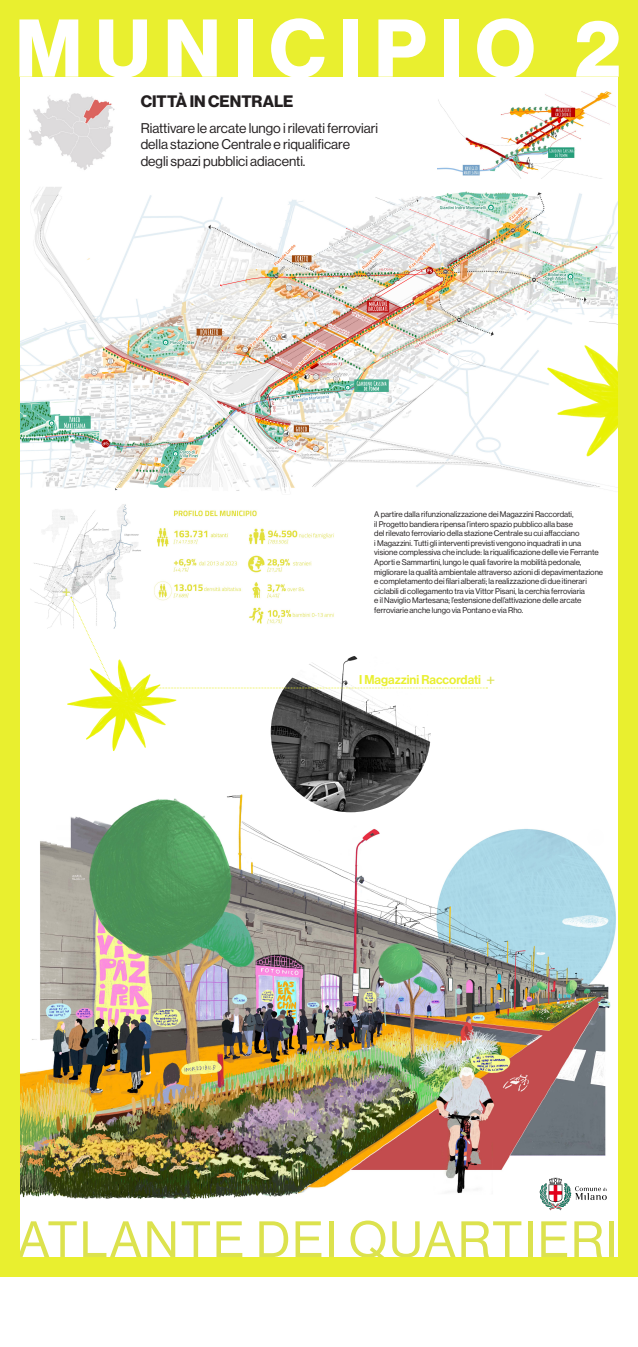
<style>
.page{position:relative;width:638px;height:1347px;background:#fff}
.page>*{position:absolute;margin:0;border:0;box-sizing:border-box;transform-origin:0 0}
.t1{font:80px "N Haas Grotesk DS Pro 75 Bd";letter-spacing:.165em;color:#fff}
.t2{font:50px "N Haas Grotesk DS Pro 55 Rg";letter-spacing:.04em;color:#dce24e}
.t3{font:16.25px "N Haas Grotesk DS Pro 75 Bd";color:#231f20}
.t4{font:700 15px "Minion Pro";color:#dce24e}
.t5{font:13.75px "N Haas Grotesk DS Pro 55 Rg";color:#231f20}
.t6{font:12.5px "N Haas Grotesk DS Pro 65 Md";color:#e9ef2f}
.t7{font:8px/9.6px "N Haas Grotesk DS Pro 55 Rg";color:#231f20}
</style>
<div class="page">
<img style="left:0;top:178px;width:638px;height:1099px">
<div style="left:351px;top:500px;width:264px;height:138px;background:#fff"></div>
<div style="left:619px;top:0;width:19px;height:1276px;background:#e9ef2f"></div>
<div style="left:0;top:0;width:19px;height:1276px;background:#e9ef2f"></div>
<div style="left:0;top:1256px;width:638px;height:20px;background:#e9ef2f"></div>
<div style="left:0;top:0;width:638px;height:76px;background:#e9ef2f"></div>
<img style="left:437px;top:91px;width:178px;height:87px">
<img style="left:28px;top:93px;width:87px;height:77px">
<img style="left:271px;top:652px;width:160px;height:160px;border-radius:80px">
<svg style="left:71px;top:597px;width:416px;height:91px"></svg>
<p class="t1" style="left:15px;top:2px;width:607px">MUNICIPIO 2</p>
<p class="t3" style="left:141px;top:92px;width:154px">CITTÀ IN CENTRALE</p>
<p class="t5" style="left:141px;top:120px;width:239px">Riattivare le arcate lungo i rilevati ferroviari</p>
<p class="t5" style="left:141px;top:137px;width:211px">della stazione Centrale e riqualificare</p>
<p class="t5" style="left:141px;top:153px;width:166px">degli spazi pubblici adiacenti.</p>
<p class="t4" style="left:62px;top:581px;width:10px">+</p>
<p class="t7" style="left:374px;top:509px;width:230px;text-indent:-7px">• A partire dalla rifunzionalizzazione dei Magazzini Raccordati,<br>il Progetto bandiera ripensa l’intero spazio pubblico alla base<br>del rilevato ferroviario della stazione Centrale su cui affacciano<br>i Magazzini. Tutti gli interventi previsti vengono inquadrati in una visione complessiva che include: la riqualificazione delle vie Ferrante Aporti e Sammartini, lungo le quali favorire la mobilità pedonale, migliorare la qualità ambientale attraverso azioni di depavimentazione e completamento dei filari alberati; la realizzazione di due itinerari ciclabili di collegamento tra via Vittor Pisani, la cerchia ferroviaria<br>e il Naviglio Martesana; l’estensione dell’attivazione delle arcate ferroviarie anche lungo via Pontano e via Rho.</p>
<p class="t6" style="left:359px;top:672px;width:123px">I Magazzini Raccordati</p>
<p class="t4" style="left:486px;top:669px;width:10px">+</p>
<p class="t2" style="left:17px;top:1211px;width:601px">ATLANTE DEI QUARTIERI</p>
</div>
